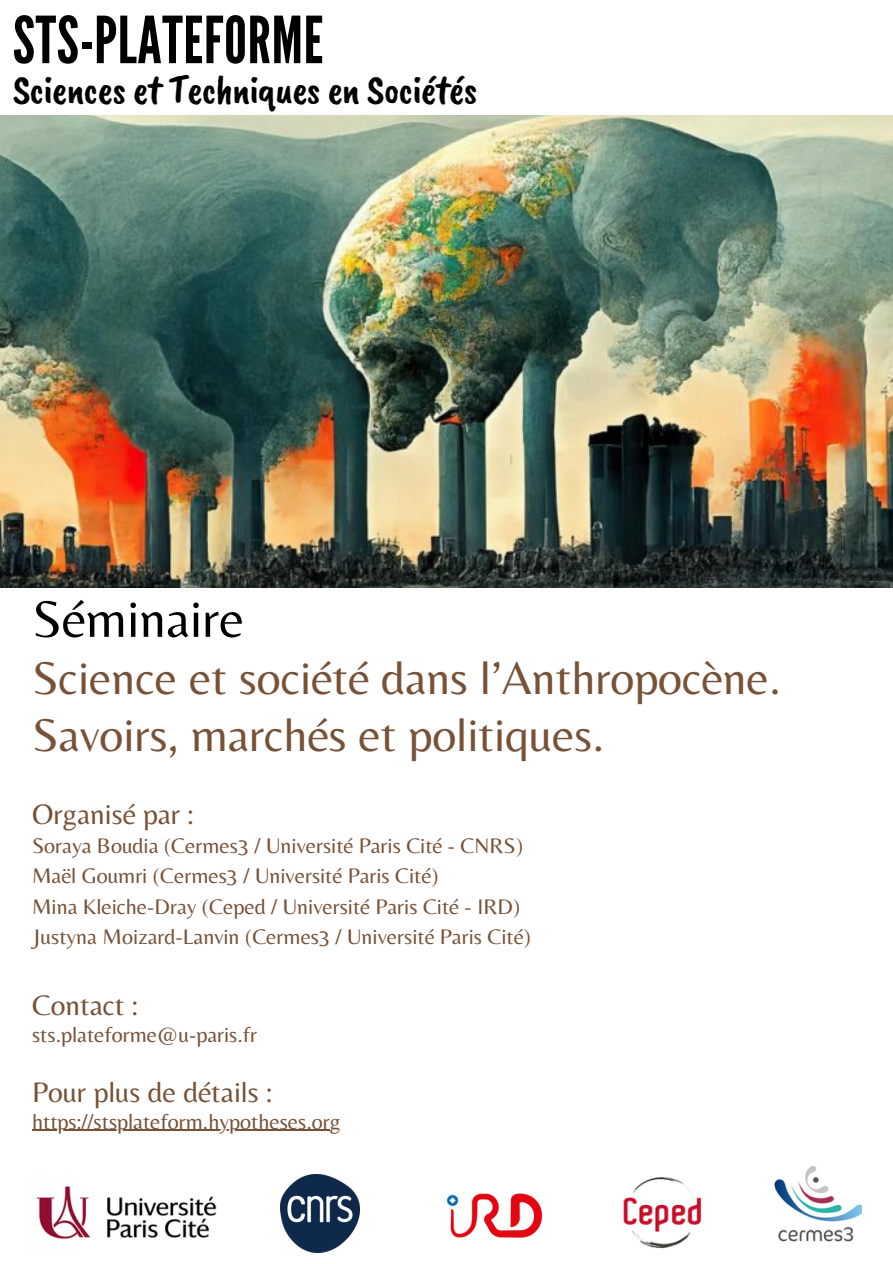
<style>
.page{position:relative;width:893px;height:1264px;background:#fff}
.page>*{position:absolute;margin:0;border:0;box-sizing:border-box;transform-origin:0 0}
.t1{font:64.65px "League Gothic";letter-spacing:.01em;color:#000}
.t2{font:53.4px "Belleza";color:#000}
.t3{font:47.7px/56.2px "Belleza";color:#775237}
.t4{font:41.4px "Caveat Brush";letter-spacing:-.025em;color:#000}
.t5{font:29.4px "Belleza";color:#775237}
.t6{font:21.9px "Belleza";color:#775237}
</style>
<div class="page">
<img style="left:0;top:115px;width:892px;height:473px">
<img style="left:447px;top:1193px;width:96px;height:45px">
<img style="left:623px;top:1177px;width:79px;height:72px">
<img style="left:774px;top:1166px;width:87px;height:76px">
<img style="left:36px;top:1186px;width:181px;height:54px">
<img style="left:280px;top:1174px;width:79px;height:78px">
<hr style="left:32px;top:1129px;width:298px;height:1px;background:#775237">
<h1 class="t1" style="left:13px;top:3px;width:312px">STS-PLATEFORME</h1>
<h3 class="t4" style="left:13px;top:63px;width:466px">Sciences et Techniques en Sociétés</h3>
<p class="t2" style="left:32px;top:587px;width:214px">Séminaire</p>
<p class="t3" style="left:32px;top:649px;width:750px">Science et société dans l’Anthropocène.<br>Savoirs, marchés et politiques.</p>
<p class="t5" style="left:32px;top:796px;width:163px">Organisé par :</p>
<p class="t6" style="left:32px;top:832px;width:492px">Soraya Boudia (Cermes3 / Université Paris Cité - CNRS)</p>
<p class="t6" style="left:32px;top:863px;width:408px">Maël Goumri (Cermes3 / Université Paris Cité)</p>
<p class="t6" style="left:32px;top:893px;width:489px">Mina Kleiche-Dray (Ceped / Université Paris Cité - IRD)</p>
<p class="t6" style="left:32px;top:923px;width:500px">Justyna Moizard-Lanvin (Cermes3 / Université Paris Cité)</p>
<p class="t5" style="left:32px;top:987px;width:107px">Contact :</p>
<p class="t6" style="left:32px;top:1021px;width:227px">sts.plateforme@u-paris.fr</p>
<p class="t5" style="left:32px;top:1074px;width:242px">Pour plus de détails :</p>
<p class="t6" style="left:32px;top:1108px;width:310px">https://stsplateform.hypotheses.org</p>
</div>
